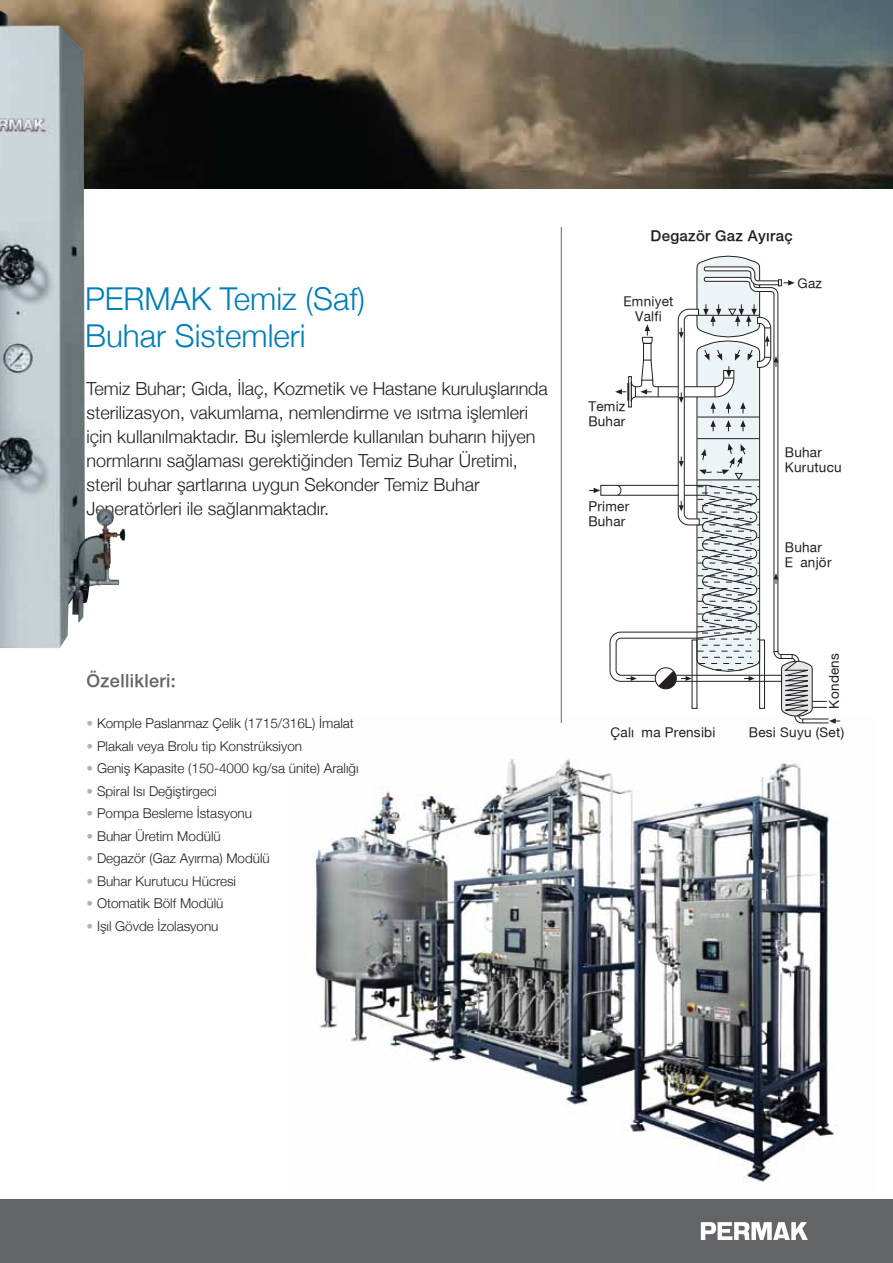
<style>
.page{position:relative;width:893px;height:1263px;background:#fff}
.page>*{position:absolute;margin:0;border:0;box-sizing:border-box;transform-origin:0 0}
.t1{font:300 31.5px/37.5px "Helvetica Neue";color:#007db7}
.t2{font:300 18px/24px "Helvetica Neue";color:#231f20}
.t3{font:18px "Helvetica T Medium";letter-spacing:.02em;color:#636466}
.t4{font:15px "Helvetica T Medium";letter-spacing:.02em;color:#231f20}
.t5{font:300 13.5px "Helvetica Neue";color:#231f20}
.t6{font:13.5px/15px "Helvetica T";letter-spacing:.02em;color:#231f20}
.s1{color:#b1b4b6}
</style>
<div class="page">
<img style="left:312px;top:717px;width:529px;height:465px">
<hr style="left:561px;top:227px;width:1px;height:496px;background:#636466">
<svg style="left:589px;top:255px;width:251px;height:469px"></svg>
<div style="left:0;top:1199px;width:893px;height:64px;background:#636466"></div>
<svg style="left:701px;top:1222px;width:107px;height:18px"></svg>
<img style="left:0;top:0;width:893px;height:188px">
<img style="left:0;top:11px;width:125px;height:637px">
<h1 class="t1" style="left:85px;top:279px;width:282px">PERMAK Temiz (Saf)<br>Buhar Sistemleri</h1>
<p class="t2" style="left:87px;top:376px;width:463px">Temiz Buhar; Gıda, İlaç, Kozmetik ve Hastane kuruluşlarında sterilizasyon, vakumlama, nemlendirme ve ısıtma işlemleri için kullanılmaktadır. Bu işlemlerde kullanılan buharın hijyen normlarını sağlaması gerektiğinden Temiz Buhar Üretimi, steril buhar şartlarına uygun Sekonder Temiz Buhar Jeneratörleri ile sağlanmaktadır.</p>
<p class="t3" style="left:87px;top:670px;width:91px">Özellikleri:</p>
<p class="t5" style="left:87px;top:715px;width:269px"><span class="s1">•</span> Komple Paslanmaz Çelik (1715/316L) İmalat</p>
<p class="t5" style="left:87px;top:738px;width:217px"><span class="s1">•</span> Plakalı veya Brolu tip Konstrüksiyon</p>
<p class="t5" style="left:87px;top:760px;width:274px"><span class="s1">•</span> Geniş Kapasite (150-4000 kg/sa ünite) Aralığı</p>
<p class="t5" style="left:87px;top:783px;width:132px"><span class="s1">•</span> Spiral Isı Değiştirgeci</p>
<p class="t5" style="left:87px;top:805px;width:167px"><span class="s1">•</span> Pompa Besleme İstasyonu</p>
<p class="t5" style="left:87px;top:828px;width:136px"><span class="s1">•</span> Buhar Üretim Modülü</p>
<p class="t5" style="left:87px;top:850px;width:185px"><span class="s1">•</span> Degazör (Gaz Ayırma) Modülü</p>
<p class="t5" style="left:87px;top:873px;width:151px"><span class="s1">•</span> Buhar Kurutucu Hücresi</p>
<p class="t5" style="left:87px;top:895px;width:139px"><span class="s1">•</span> Otomatik Bölf Modülü</p>
<p class="t5" style="left:87px;top:918px;width:134px"><span class="s1">•</span> Işıl Gövde İzolasyonu</p>
<p class="t4" style="left:651px;top:227px;width:144px">Degazör Gaz Ay›raç</p>
<p class="t6" style="left:623px;top:293px;width:52px;text-align:center">Emniyet<br>Valfi</p>
<p class="t6" style="left:588px;top:399px;width:39px">Temiz<br>Buhar</p>
<p class="t6" style="left:588px;top:499px;width:42px">Primer<br>Buhar</p>
<p class="t6" style="left:798px;top:276px;width:26px">Gaz</p>
<p class="t6" style="left:785px;top:445px;width:58px">Buhar<br>Kurutucu</p>
<p class="t6" style="left:785px;top:540px;width:48px">Buhar<br>E anjör</p>
<p class="t6" style="left:827px;top:708px;width:57px;rotate:-90deg">Kondens</p>
<p class="t6" style="left:610px;top:725px;width:107px">Çal› ma Prensibi</p>
<p class="t6" style="left:749px;top:725px;width:97px">Besi Suyu (Set)</p>
</div>
